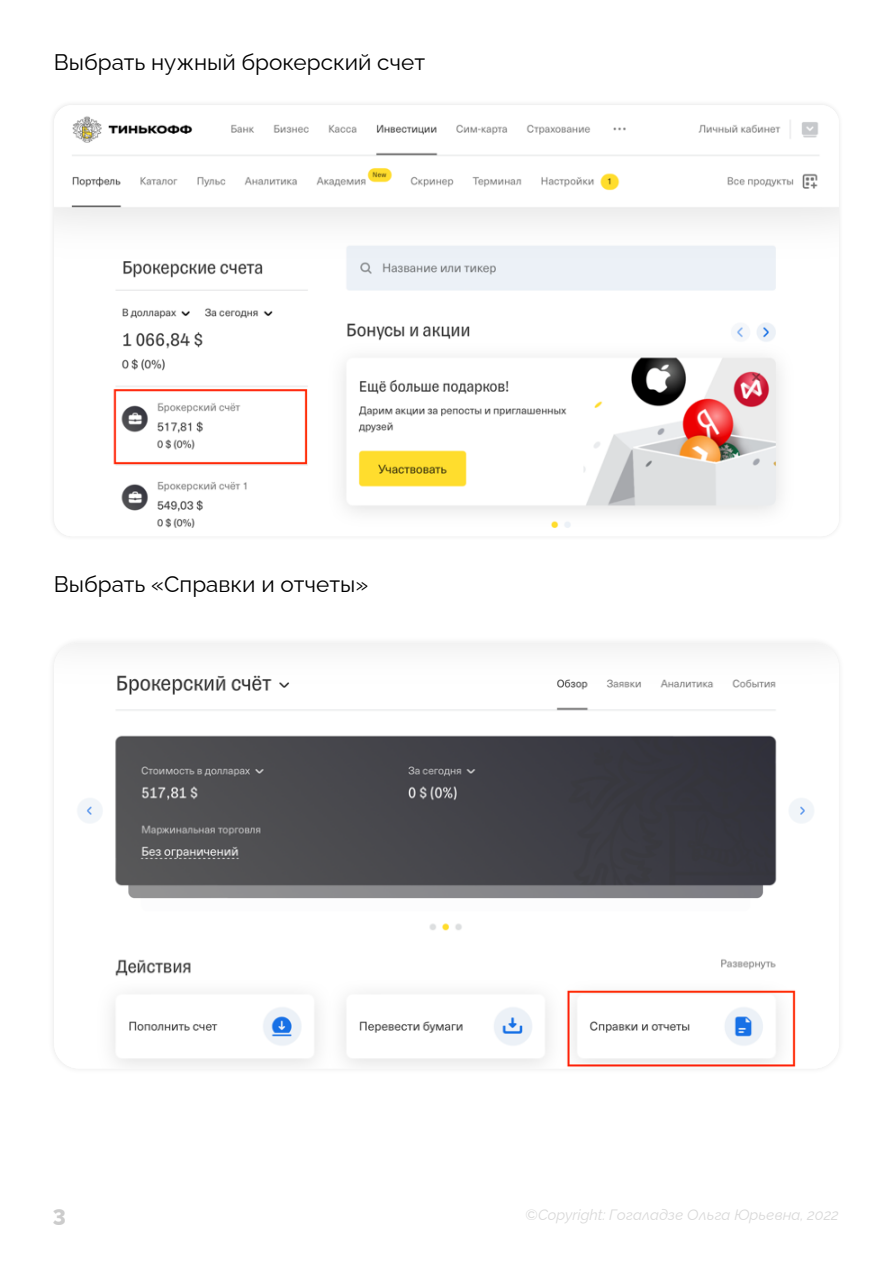
<style>
.page{position:relative;width:893px;height:1263px;background:#fff}
.page>*{position:absolute;margin:0;border:0;box-sizing:border-box;transform-origin:0 0}
.t1{font:22.5px "Raleway";color:#000}
.t2{font:800 22.5px "Raleway";color:#ccc}
.t3{font:italic 15px "Raleway";color:#d9d9d9}
</style>
<div class="page">
<img style="left:81px;top:675px;width:732px;height:392px">
<img style="left:63px;top:116px;width:767px;height:412px">
<p class="t1" style="left:54px;top:44px;width:373px">Выбрать нужный брокерский счет</p>
<p class="t1" style="left:54px;top:566px;width:316px">Выбрать «Справки и отчеты»</p>
<p class="t2" style="left:53px;top:1199px;width:15px">3</p>
<p class="t3" style="left:525px;top:1202px;width:315px">©Copyright: Гогаладзе Ольга Юрьевна, 2022</p>
</div>
